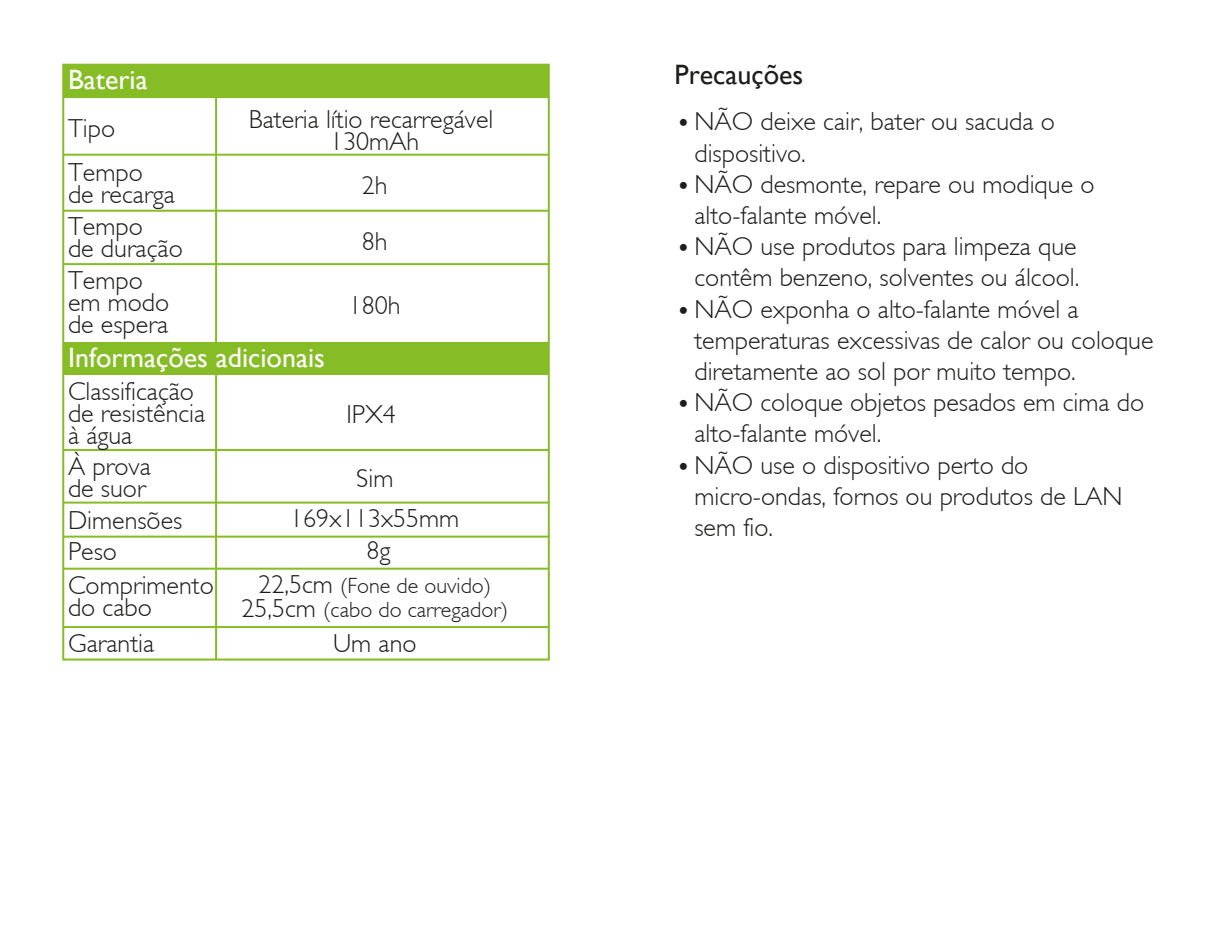
<style>
.page{position:relative;width:1225px;height:930px;background:#fff}
.page>*{position:absolute;margin:0;border:0;box-sizing:border-box;transform-origin:0 0}
.t1{font:28px "Gill Sans";color:#fff}
.t2{font:28px "Gill Sans";color:#1d1d1b}
.t3{font:300 26px/22px "Gill Sans";color:#1d1d1b}
.t4{font:300 22px/24px "Gill Sans";color:#1d1d1b;text-align:center}
.s1{font-size:26px}
.s2{font-size:28px}
</style>
<div class="page">
<hr style="left:63px;top:449px;width:486px;height:2px;background:#86bc25">
<hr style="left:63px;top:501px;width:486px;height:2px;background:#86bc25">
<hr style="left:63px;top:536px;width:486px;height:2px;background:#86bc25">
<hr style="left:63px;top:568px;width:486px;height:2px;background:#86bc25">
<hr style="left:63px;top:626px;width:486px;height:2px;background:#86bc25">
<hr style="left:63px;top:154px;width:486px;height:2px;background:#86bc25">
<hr style="left:63px;top:210px;width:486px;height:2px;background:#86bc25">
<hr style="left:63px;top:263px;width:486px;height:2px;background:#86bc25">
<hr style="left:63px;top:96px;width:486px;height:2px;background:#86bc25">
<hr style="left:215px;top:65px;width:2px;height:594px;background:#86bc25">
<div style="left:63px;top:65px;width:486px;height:32px;background:#86bc25"></div>
<div style="left:63px;top:343px;width:486px;height:32px;background:#86bc25"></div>
<p class="t1" style="left:68px;top:63px;width:81px">Bateria</p>
<p class="t3" style="left:68px;top:107px;width:76px;line-height:44px">Tipo<br>Tempo</p>
<p class="t3" style="left:68px;top:179px;width:108px;line-height:32px">de recarga<br>Tempo</p>
<p class="t3" style="left:68px;top:233px;width:116px;line-height:32px">de duração<br>Tempo</p>
<p class="t3" style="left:68px;top:292px;width:103px">em modo de espera</p>
<p class="t3" style="left:249px;top:109px;width:246px;text-align:center">Bateria lítio recarregável<br>130mAh</p>
<p class="t3" style="left:362px;top:158px;width:27px;line-height:56px">2h<br>8h</p>
<p class="t3" style="left:349px;top:294px;width:53px">180h</p>
<p class="t1" style="left:68px;top:341px;width:258px">Informações adicionais</p>
<p class="t3" style="left:68px;top:381px;width:139px">Classificação de resistência à água</p>
<p class="t3" style="left:68px;top:456px;width:84px">À prova de suor</p>
<p class="t3" style="left:68px;top:504px;width:116px;line-height:31.2px">Dimensões<br>Peso</p>
<p class="t3" style="left:68px;top:574px;width:147px">Comprimento do cabo</p>
<p class="t3" style="left:68px;top:632px;width:88px">Garantia</p>
<p class="t3" style="left:346px;top:404px;width:51px">IPX4</p>
<p class="t3" style="left:290px;top:459px;width:170px;line-height:40px;text-align:center">Sim<br>169x113x55mm</p>
<p class="t3" style="left:366px;top:540px;width:26px">8g</p>
<p class="t4" style="left:241px;top:574px;width:268px"><span class="s1">22,5cm</span> (Fone de ouvido)<br><span class="s1">25,5cm</span> (cabo do carregador)</p>
<p class="t3" style="left:333px;top:632px;width:85px">Um ano</p>
<p class="t2" style="left:674px;top:58px;width:130px">Precauções</p>
<p class="t3" style="left:676px;top:111px;width:380px"><span class="s2">•</span>NÃO deixe cair, bater ou sacuda o</p>
<p class="t3" style="left:676px;top:173px;width:419px"><span class="s2">•</span>NÃO desmonte, repare ou modique o</p>
<p class="t3" style="left:676px;top:236px;width:401px"><span class="s2">•</span>NÃO use produtos para limpeza que</p>
<p class="t3" style="left:676px;top:298px;width:403px"><span class="s2">•</span>NÃO exponha o alto-falante móvel a</p>
<p class="t3" style="left:694px;top:142px;width:113px">dispositivo.</p>
<p class="t3" style="left:694px;top:205px;width:188px">alto-falante móvel.</p>
<p class="t3" style="left:694px;top:267px;width:386px">contêm benzeno, solventes ou álcool.</p>
<p class="t3" style="left:694px;top:325px;width:460px;line-height:31.2px">temperaturas excessivas de calor ou coloque diretamente ao sol por muito tempo.</p>
<p class="t3" style="left:694px;top:423px;width:188px">alto-falante móvel.</p>
<p class="t3" style="left:676px;top:392px;width:469px"><span class="s2">•</span>NÃO coloque objetos pesados em cima do</p>
<p class="t3" style="left:676px;top:454px;width:353px"><span class="s2">•</span>NÃO use o dispositivo perto do</p>
<p class="t3" style="left:694px;top:481px;width:430px;line-height:31.2px">micro-ondas, fornos ou produtos de LAN sem fio.</p>
</div>
